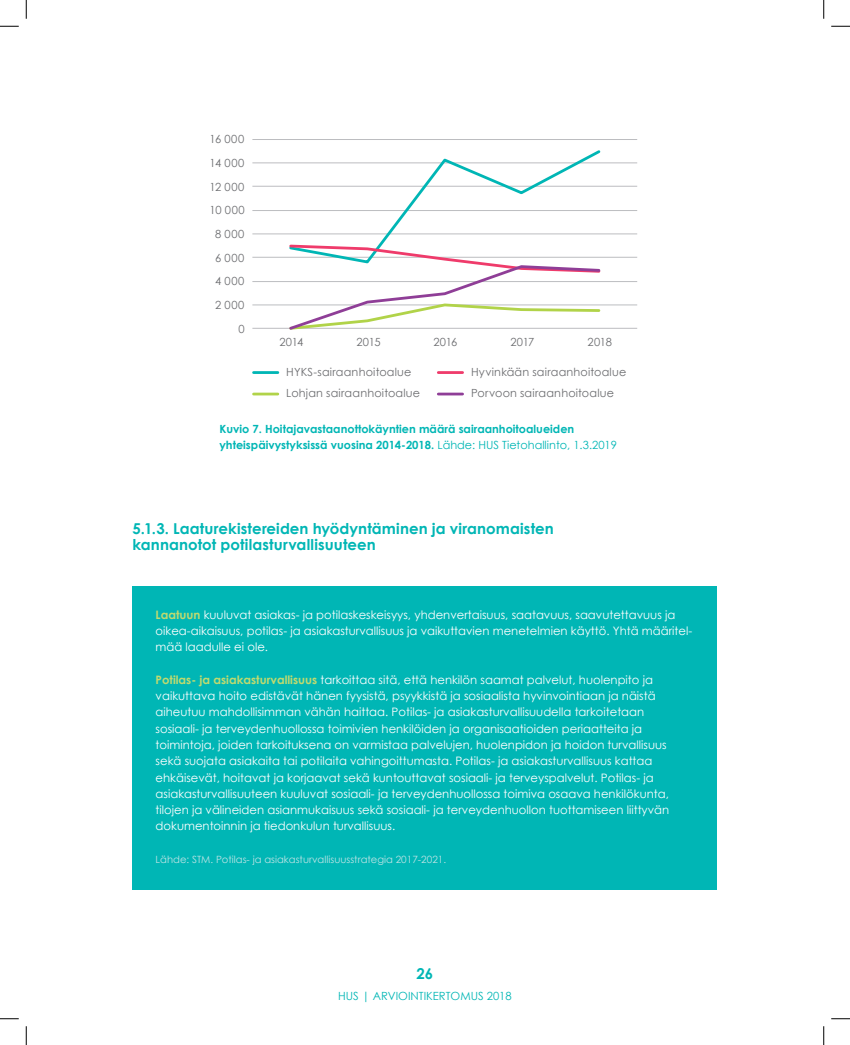
<style>
.page{position:relative;width:850px;height:1045px;background:#fff}
.page>*{position:absolute;margin:0;border:0;box-sizing:border-box;transform-origin:0 0}
.t1{font:700 15px/16.2px "Century Gothic";letter-spacing:.005em;color:#00b6b5}
.t2{font:11.62px/16.2px "Century Gothic";color:#fff}
.t3{font:11.25px "Century Gothic";letter-spacing:.02em;color:#6c6d70}
.t4{font:700 11.25px/15.6px "Century Gothic";color:#00b6b5}
.t5{font:11.25px "Century Gothic";color:#00b6b5}
.t6{font:10px "Century Gothic";color:#bfe4e5}
.s1{font-weight:400}
.s2{font-weight:700;color:#c0da6f}
</style>
<div class="page">
<div style="left:133px;top:586px;width:584px;height:303px;background:#00b6b5"></div>
<hr style="left:252px;top:139px;width:385px;height:1px;background:#bcbdc0">
<hr style="left:252px;top:162px;width:385px;height:1px;background:#bcbdc0">
<hr style="left:252px;top:186px;width:385px;height:1px;background:#bcbdc0">
<hr style="left:252px;top:210px;width:385px;height:1px;background:#bcbdc0">
<hr style="left:252px;top:233px;width:385px;height:1px;background:#bcbdc0">
<hr style="left:252px;top:257px;width:385px;height:1px;background:#bcbdc0">
<hr style="left:252px;top:281px;width:385px;height:1px;background:#bcbdc0">
<hr style="left:252px;top:304px;width:385px;height:1px;background:#bcbdc0">
<hr style="left:252px;top:328px;width:385px;height:1px;background:#bcbdc0">
<svg style="left:287px;top:150px;width:316px;height:108px"></svg>
<svg style="left:287px;top:243px;width:315px;height:87px"></svg>
<hr style="left:253px;top:371px;width:25px;height:3px;background:#00b6b5">
<hr style="left:438px;top:371px;width:24px;height:3px;background:#ef3b6b">
<hr style="left:253px;top:393px;width:25px;height:2px;background:#b1d349">
<hr style="left:438px;top:393px;width:24px;height:2px;background:#8f3e97">
<svg style="left:0;top:25px;width:19px;height:2px"></svg>
<svg style="left:831px;top:25px;width:19px;height:2px"></svg>
<svg style="left:0;top:1018px;width:19px;height:1px"></svg>
<svg style="left:831px;top:1018px;width:19px;height:1px"></svg>
<svg style="left:25px;top:0;width:2px;height:19px"></svg>
<svg style="left:25px;top:1026px;width:2px;height:19px"></svg>
<svg style="left:823px;top:0;width:1px;height:19px"></svg>
<svg style="left:823px;top:1026px;width:1px;height:19px"></svg>
<p class="t3" style="left:210px;top:131px;width:36px">16 000</p>
<p class="t3" style="left:210px;top:155px;width:36px">14 000</p>
<p class="t3" style="left:210px;top:179px;width:36px">12 000</p>
<p class="t3" style="left:210px;top:202px;width:37px">10 000</p>
<p class="t3" style="left:215px;top:226px;width:31px">8 000</p>
<p class="t3" style="left:215px;top:250px;width:31px">6 000</p>
<p class="t3" style="left:215px;top:273px;width:31px">4 000</p>
<p class="t3" style="left:215px;top:297px;width:31px">2 000</p>
<p class="t3" style="left:239px;top:321px;width:8px">0</p>
<p class="t3" style="left:279px;top:334px;width:26px">2014</p>
<p class="t3" style="left:356px;top:334px;width:26px">2015</p>
<p class="t3" style="left:433px;top:334px;width:26px">2016</p>
<p class="t3" style="left:510px;top:334px;width:25px">2017</p>
<p class="t3" style="left:587px;top:334px;width:26px">2018</p>
<p class="t3" style="left:286px;top:364px;width:127px">HYKS-sairaanhoitoalue</p>
<p class="t3" style="left:471px;top:364px;width:157px">Hyvinkään sairaanhoitoalue</p>
<p class="t3" style="left:286px;top:385px;width:135px">Lohjan sairaanhoitoalue</p>
<p class="t3" style="left:471px;top:385px;width:145px">Porvoon sairaanhoitoalue</p>
<p class="t4" style="left:219px;top:421px;width:399px">Kuvio 7. Hoitajavastaanottokäyntien määrä sairaanhoitoalueiden yhteispäivystyksissä vuosina 2014-2018. <span class="s1">Lähde: HUS Tietohallinto, 1.3.2019</span></p>
<p class="t1" style="left:133px;top:519px;width:423px">5.1.3. Laaturekistereiden hyödyntäminen ja viranomaisten kannanotot potilasturvallisuuteen</p>
<p class="t2" style="left:156px;top:606px;width:538px"><span class="s2">Laatuun</span> kuuluvat asiakas- ja potilaskeskeisyys, yhdenvertaisuus, saatavuus, saavutettavuus ja oikea-aikaisuus, potilas- ja asiakasturvallisuus ja vaikuttavien menetelmien käyttö. Yhtä määritel&shy;mää laadulle ei ole.</p>
<p class="t2" style="left:156px;top:671px;width:515px"><span class="s2">Potilas- ja asiakasturvallisuus</span> tarkoittaa sitä, että henkilön saamat palvelut, huolenpito ja vaikuttava hoito edistävät hänen fyysistä, psyykkistä ja sosiaalista hyvinvointiaan ja näistä aiheutuu mahdollisimman vähän haittaa. Potilas- ja asiakasturvallisuudella tarkoitetaan sosiaali- ja terveydenhuollossa toimivien henkilöiden ja organisaatioiden periaatteita ja toimintoja, joiden tarkoituksena on varmistaa palvelujen, huolenpidon ja hoidon turvallisuus sekä suojata asiakaita tai potilaita vahingoittumasta. Potilas- ja asiakasturvallisuus kattaa ehkäisevät, hoitavat ja korjaavat sekä kuntouttavat sosiaali- ja terveyspalvelut. Potilas- ja asiakasturvallisuuteen kuuluvat sosiaali- ja terveydenhuollossa toimiva osaava henkilökunta, tilojen ja välineiden asianmukaisuus sekä sosiaali- ja terveydenhuollon tuottamiseen liittyvän dokumentoinnin ja tiedonkulun turvallisuus.</p>
<p class="t6" style="left:156px;top:852px;width:292px">Lähde: STM. Potilas- ja asiakasturvallisuusstrategia 2017-2021.</p>
<p class="t1" style="left:416px;top:964px;width:18px">26</p>
<p class="t5" style="left:338px;top:987px;width:175px">HUS | ARVIOINTIKERTOMUS 2018</p>
</div>
